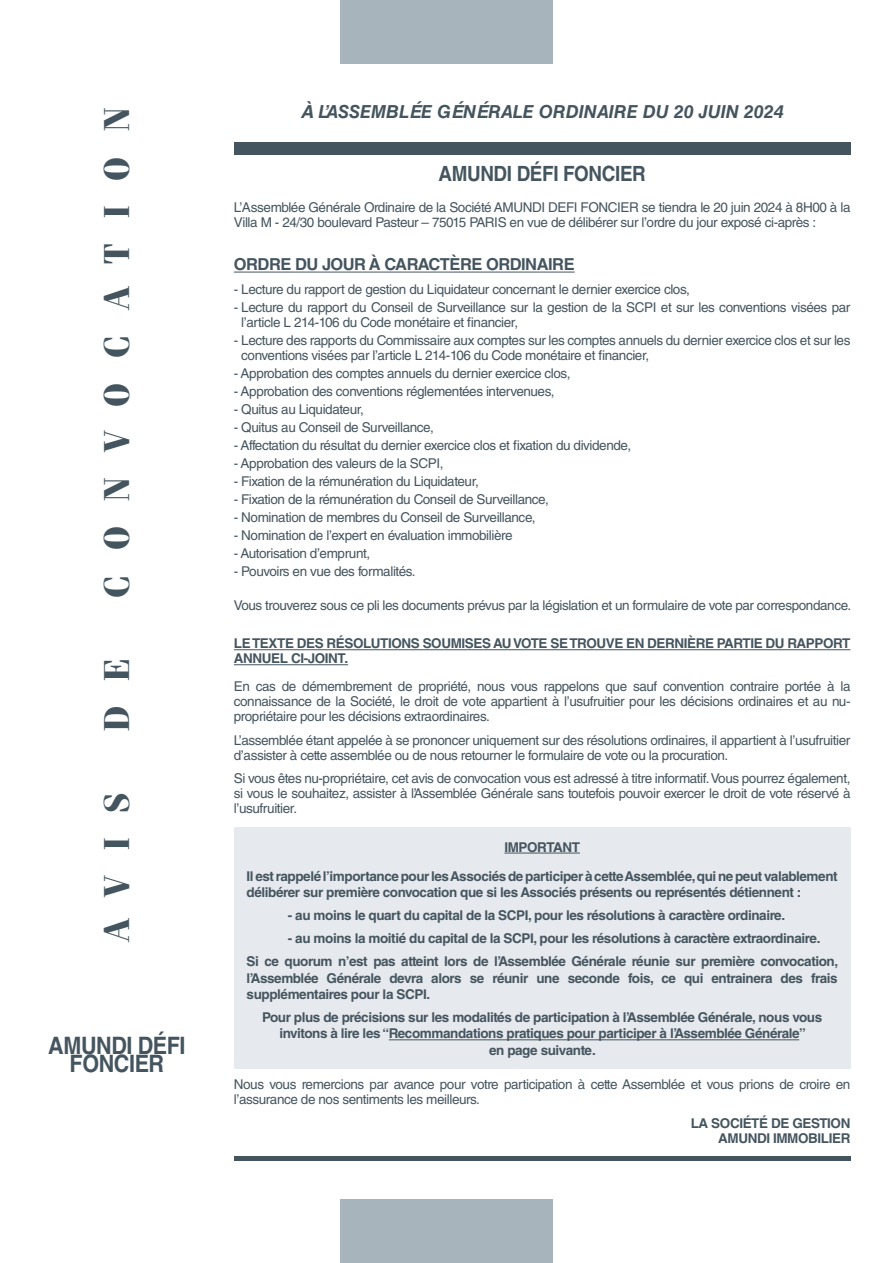
<style>
.page{position:relative;width:893px;height:1263px;background:#fff}
.page>*{position:absolute;margin:0;border:0;box-sizing:border-box;transform-origin:0 0}
.t1{font:700 36px "Fenice IT Cby BT";letter-spacing:.7em;color:#45555f}
.t2{font:700 24px/18px "Helvetica LT Std";letter-spacing:-.02em;color:#45555f;text-align:center;scale:.9 1}
.t3{font:700 21px "Helvetica LT Std";letter-spacing:-.02em;color:#45555f;scale:.9 1}
.t4{font:italic 700 18px "Helvetica LT Std";color:#45555f}
.t5{font:700 16.5px "Helvetica LT Std";letter-spacing:-.03em;color:#45555f}
.t6{font:13.5px/15px "Helvetica LT Std";letter-spacing:-.03em;color:#45555f}
.t7{font:700 13.5px/16.5px "Helvetica LT Std";letter-spacing:-.03em;color:#45555f}
</style>
<div class="page">
<hr style="left:234px;top:1157px;width:616px;height:4px;background:#45555f">
<div style="left:340px;top:0;width:213px;height:64px;background:#a8b4bc"></div>
<div style="left:340px;top:1199px;width:213px;height:64px;background:#a8b4bc"></div>
<div style="left:234px;top:142px;width:616px;height:13px;background:#45555f"></div>
<div style="left:234px;top:827px;width:616px;height:242px;background:#e6e9ed"></div>
<hr style="left:234px;top:272px;width:341px;height:1px;background:#45555f">
<hr style="left:234px;top:649px;width:616px;height:1px;background:#45555f">
<hr style="left:234px;top:664px;width:114px;height:1px;background:#45555f">
<hr style="left:504px;top:853px;width:76px;height:1px;background:#45555f">
<hr style="left:389px;top:1039px;width:410px;height:1px;background:#45555f">
<p class="t1" style="left:94px;top:598px;width:491px;rotate:-90deg">CONVOCATION</p>
<p class="t4" style="left:301px;top:100px;width:485px">À L’ASSEMBLÉE GÉNÉRALE ORDINAIRE DU 20 JUIN 2024</p>
<p class="t3" style="left:438px;top:161px;width:232px">AMUNDI DÉFI FONCIER</p>
<p class="t6" style="left:234px;top:200px;width:618px">L’Assemblée Générale Ordinaire de la Société AMUNDI DEFI FONCIER se tiendra le 20 juin 2024 à 8H00 à la<br>Villa M - 24/30 boulevard Pasteur – 75015 PARIS en vue de délibérer sur l’ordre du jour exposé ci-après :</p>
<p class="t5" style="left:234px;top:255px;width:342px">ORDRE DU JOUR À CARACTÈRE ORDINAIRE</p>
<p class="t6" style="left:234px;top:282px;width:458px">- Lecture du rapport de gestion du Liquidateur concernant le dernier exercice clos,</p>
<p class="t6" style="left:241px;top:300px;width:611px;text-indent:-7px">- Lecture du rapport du Conseil de Surveillance sur la gestion de la SCPI et sur les conventions visées par l’article L 214-106 du Code monétaire et financier,</p>
<p class="t6" style="left:241px;top:333px;width:611px;text-indent:-7px">- Lecture des rapports du Commissaire aux comptes sur les comptes annuels du dernier exercice clos et sur les conventions visées par l’article L 214-106 du Code monétaire et financier,</p>
<p class="t6" style="left:234px;top:366px;width:338px">- Approbation des comptes annuels du dernier exercice clos,</p>
<p class="t6" style="left:234px;top:384px;width:322px">- Approbation des conventions réglementées intervenues,</p>
<p class="t6" style="left:234px;top:402px;width:132px">- Quitus au Liquidateur,</p>
<p class="t6" style="left:234px;top:419px;width:202px">- Quitus au Conseil de Surveillance,</p>
<p class="t6" style="left:234px;top:437px;width:399px">- Affectation du résultat du dernier exercice clos et fixation du dividende,</p>
<p class="t6" style="left:234px;top:455px;width:211px">- Approbation des valeurs de la SCPI,</p>
<p class="t6" style="left:234px;top:473px;width:246px">- Fixation de la rémunération du Liquidateur,</p>
<p class="t6" style="left:234px;top:491px;width:316px">- Fixation de la rémunération du Conseil de Surveillance,</p>
<p class="t6" style="left:234px;top:509px;width:303px">- Nomination de membres du Conseil de Surveillance,</p>
<p class="t6" style="left:234px;top:527px;width:280px">- Nomination de l’expert en évaluation immobilière</p>
<p class="t6" style="left:234px;top:545px;width:138px">- Autorisation d’emprunt,</p>
<p class="t6" style="left:234px;top:563px;width:183px">- Pouvoirs en vue des formalités.</p>
<p class="t6" style="left:234px;top:598px;width:619px">Vous trouverez sous ce pli les documents prévus par la législation et un formulaire de vote par correspondance.</p>
<p class="t7" style="left:234px;top:636px;width:618px;line-height:15px">LE TEXTE DES RÉSOLUTIONS SOUMISES AU VOTE SE TROUVE EN DERNIÈRE PARTIE DU RAPPORT<br>ANNUEL CI-JOINT.</p>
<p class="t6" style="left:234px;top:679px;width:618px;text-align:justify">En cas de démembrement de propriété, nous vous rappelons que sauf convention contraire portée à la connaissance de la Société, le droit de vote appartient à l’usufruitier pour les décisions ordinaires et au nu&shy;propriétaire pour les décisions extraordinaires.</p>
<p class="t6" style="left:234px;top:732px;width:618px">L’assemblée étant appelée à se prononcer uniquement sur des résolutions ordinaires, il appartient à l’usufruitier d’assister à cette assemblée ou de nous retourner le formulaire de vote ou la procuration.</p>
<p class="t6" style="left:234px;top:771px;width:618px;text-align:justify">Si vous êtes nu-propriétaire, cet avis de convocation vous est adressé à titre informatif. Vous pourrez également, si vous le souhaitez, assister à l’Assemblée Générale sans toutefois pouvoir exercer le droit de vote réservé à l’usufruitier.</p>
<p class="t7" style="left:504px;top:838px;width:77px">IMPORTANT</p>
<p class="t7" style="left:247px;top:868px;width:592px">Il est rappelé l’importance pour les Associés de participer à cette Assemblée, qui ne peut valablement délibérer sur première convocation que si les Associés présents ou représentés détiennent :</p>
<p class="t7" style="left:288px;top:907px;width:499px">- au moins le quart du capital de la SCPI, pour les résolutions à caractère ordinaire.</p>
<p class="t7" style="left:288px;top:930px;width:534px">- au moins la moitié du capital de la SCPI, pour les résolutions à caractère extraordinaire.</p>
<p class="t7" style="left:247px;top:953px;width:593px;text-align:justify">Si ce quorum n’est pas atteint lors de l’Assemblée Générale réunie sur première convocation, l’Assemblée Générale devra alors se réunir une seconde fois, ce qui entrainera des frais supplémentaires pour la SCPI.</p>
<p class="t7" style="left:262px;top:1009px;width:562px;text-align:center">Pour plus de précisions sur les modalités de participation à l’Assemblée Générale, nous vous invitons à lire les “Recommandations pratiques pour participer à l’Assemblée Générale”<br>en page suivante.</p>
<p class="t6" style="left:234px;top:1077px;width:618px">Nous vous remercions par avance pour votre participation à cette Assemblée et vous prions de croire en l’assurance de nos sentiments les meilleurs.</p>
<p class="t7" style="left:691px;top:1114px;width:161px">LA SOCIÉTÉ DE GESTION</p>
<p class="t7" style="left:718px;top:1129px;width:134px">AMUNDI IMMOBILIER</p>
<p class="t1" style="left:94px;top:731px;width:74px;rotate:-90deg">D E</p>
<p class="t1" style="left:94px;top:942px;width:152px;rotate:-90deg">AVIS</p>
<p class="t2" style="left:48px;top:1036px;width:154px">AMUNDI DÉFI<br>FONCIER</p>
</div>
